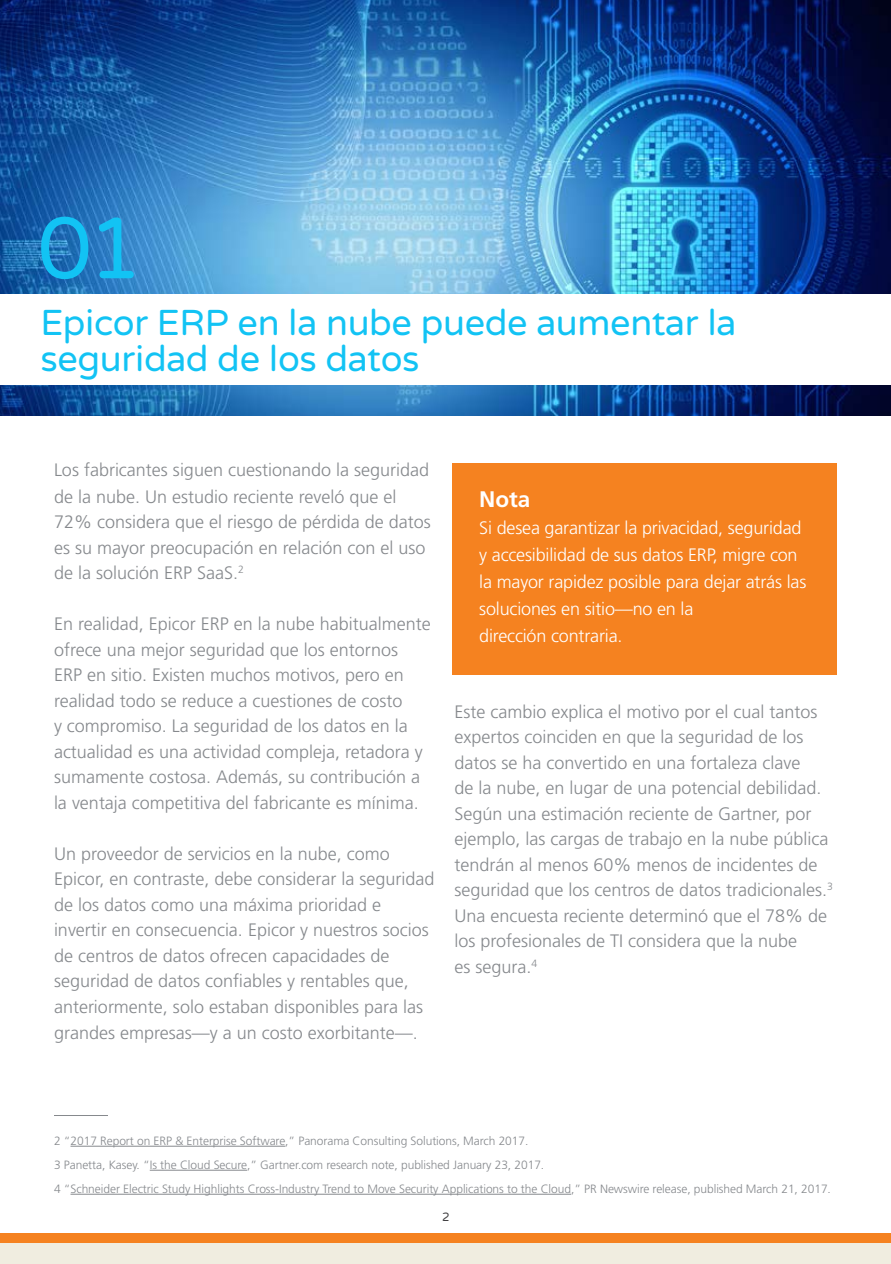
<style>
.page{position:relative;width:891px;height:1264px;background:#fff}
.page>*{position:absolute;margin:0;border:0;box-sizing:border-box;transform-origin:0 0}
.t1{font:87px "Varela Round";color:#12c3f4}
.t2{font:36px/36px "Varela Round";letter-spacing:-.01em;color:#12c3f4}
.t3{font:700 22.5px "Frutiger LT Std";color:#fff}
.t4{font:300 18px/25.5px "Frutiger LT Std";color:#86898d}
.t5{font:300 18px/27px "Frutiger LT Std";letter-spacing:-.01em;color:#fff}
.t6{font:300 12px "Frutiger LT Std";letter-spacing:-.005em;color:#86898d}
.t7{font:12px "Varela Round";color:#414042}
</style>
<div class="page">
<div style="left:0;top:1233px;width:891px;height:10px;background:#f58220"></div>
<div style="left:0;top:1243px;width:891px;height:21px;background:#f0ede0"></div>
<img style="left:0;top:0;width:891px;height:416px">
<div style="left:0;top:294px;width:891px;height:90px;background:#fff"></div>
<div style="left:452px;top:463px;width:385px;height:212px;background:#f58220"></div>
<hr style="left:70px;top:1146px;width:215px;height:1px;background:#86898d">
<hr style="left:150px;top:1170px;width:97px;height:1px;background:#86898d">
<hr style="left:70px;top:1194px;width:501px;height:1px;background:#86898d">
<hr style="left:54px;top:1115px;width:54px;height:1px;background:#86898d">
<p class="t1" style="left:37px;top:198px;width:106px">01</p>
<p class="t2" style="left:40px;top:305px;width:698px">Epicor ERP en la nube puede aumentar la seguridad de los datos</p>
<p class="t4" style="left:54px;top:457px;width:378px;line-height:26px">Los fabricantes siguen cuestionando la seguridad de la nube. Un estudio reciente reveló que el 72% considera que el riesgo de pérdida de datos es su mayor preocupación en relación con el uso de la solución ERP SaaS.<sup>2</sup></p>
<p class="t4" style="left:54px;top:611px;width:378px">En realidad, Epicor ERP en la nube habitualmente ofrece una mejor seguridad que los entornos<br>ERP en sitio. Existen muchos motivos, pero en realidad todo se reduce a cuestiones de costo<br>y compromiso. La seguridad de los datos en la actualidad es una actividad compleja, retadora y sumamente costosa. Además, su contribución a la ventaja competitiva del fabricante es mínima.</p>
<p class="t4" style="left:54px;top:841px;width:382px">Un proveedor de servicios en la nube, como Epicor, en contraste, debe considerar la seguridad de los datos como una máxima prioridad e invertir en consecuencia. Epicor y nuestros socios de centros de datos ofrecen capacidades de seguridad de datos confiables y rentables que, anteriormente, solo estaban disponibles para las</p>
<p class="t4" style="left:54px;top:1019px;width:365px">grandes empresas—y a un costo exorbitante—.</p>
<p class="t3" style="left:479px;top:486px;width:53px">Nota</p>
<p class="t5" style="left:479px;top:514px;width:329px">Si desea garantizar la privacidad, seguridad y accesibilidad de sus datos ERP, migre con la mayor rapidez posible para dejar atrás las soluciones en sitio—no en la<br>dirección contraria.</p>
<p class="t4" style="left:454px;top:699px;width:365px">Este cambio explica el motivo por el cual tantos</p>
<p class="t4" style="left:454px;top:724px;width:351px">expertos coinciden en que la seguridad de los</p>
<p class="t4" style="left:454px;top:750px;width:380px">datos se ha convertido en una fortaleza clave<br>de la nube, en lugar de una potencial debilidad.<br>Según una estimación reciente de Gartner, por ejemplo, las cargas de trabajo en la nube pública tendrán al menos 60% menos de incidentes de seguridad que los centros de datos tradicionales.<sup>3<br></sup>Una encuesta reciente determinó que el 78% de los profesionales de TI considera que la nube<br>es segura.<sup>4</sup></p>
<p class="t6" style="left:54px;top:1134px;width:476px">2 “2017 Report on ERP &amp; Enterprise Software,” Panorama Consulting Solutions, March 2017.</p>
<p class="t6" style="left:54px;top:1158px;width:492px">3 Panetta, Kasey. “Is the Cloud Secure,” Gartner.com research note, published January 23, 2017.</p>
<p class="t6" style="left:54px;top:1182px;width:778px">4 “Schneider Electric Study Highlights Cross-Industry Trend to Move Security Applications to the Cloud,” PR Newswire release, published March 21, 2017.</p>
<p class="t7" style="left:442px;top:1210px;width:9px">2</p>
</div>
